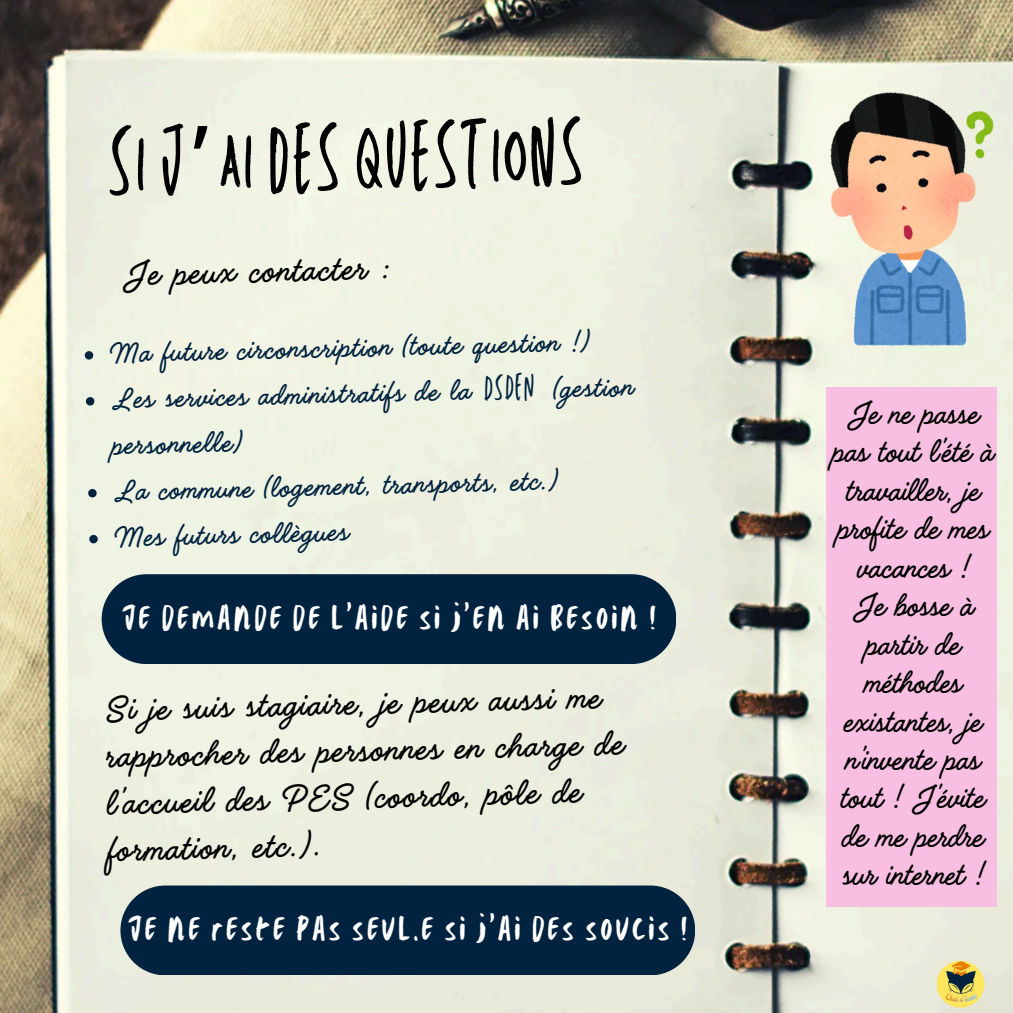
<style>
.page{position:relative;width:1013px;height:1013px;background:#fff}
.page>*{position:absolute;margin:0;border:0;box-sizing:border-box;transform-origin:0 0}
.t1{font:91.75px "TC Chaddlewood Regular";color:#000}
.t2{font:41.25px/47.1px "Handelson Three";color:#000}
.t3{font:37.38px/38.5px "Handelson Three";color:#000;text-align:center}
.t4{font:33.75px "Handelson Three";color:#01233f}
.t5{font:33.75px "TC Milo Regular";letter-spacing:.095em;color:#fff}
.s1{font-family:"Noto Sans Gurmukhi"}
.s2{font-family:"TC Chaddlewood Regular"}
</style>
<div class="page">
<img style="left:0;top:0;width:1012px;height:1012px">
<img style="left:830px;top:92px;width:163px;height:253px">
<div style="left:120px;top:885px;width:575px;height:90px;background:#01233f;border-radius:45px"></div>
<div style="left:102px;top:574px;width:574px;height:90px;background:#01233f;border-radius:45px"></div>
<img style="left:926px;top:960px;width:71px;height:52px">
<div style="left:826px;top:387px;width:171px;height:519px;background:#f8bfe2"></div>
<svg style="left:85px;top:351px;width:8px;height:9px"></svg>
<svg style="left:86px;top:397px;width:8px;height:8px"></svg>
<svg style="left:88px;top:489px;width:9px;height:8px"></svg>
<svg style="left:89px;top:535px;width:9px;height:8px"></svg>
<h3 class="t1" style="left:107px;top:105px;width:476px;rotate:-1deg">Si j<span class="s1">’</span>ai des questions</h3>
<p class="t2" style="left:120px;top:251px;width:270px;rotate:-1deg">Je peux contacter :</p>
<p class="t4" style="left:108px;top:334px;width:482px;rotate:-1deg">Ma future circonscription (toute question !)</p>
<h2 class="t4" style="left:109px;top:380px;width:426px;rotate:-1deg">Les services administratifs de la <span class="s2">DSDEN</span></h2>
<h2 class="t4" style="left:551px;top:370px;width:82px;rotate:-1deg">(gestion</h2>
<h2 class="t4" style="left:110px;top:427px;width:133px;rotate:-1deg">personnelle)</h2>
<p class="t4" style="left:111px;top:471px;width:447px;rotate:-1deg">La commune (logement, transports, etc.)</p>
<p class="t4" style="left:113px;top:518px;width:236px;rotate:-1deg">Mes futurs collègues</p>
<p class="t5" style="left:122px;top:595px;width:535px">Je demande de l’aide si j’en ai besoin !</p>
<p class="t2" style="left:102px;top:686px;width:520px;rotate:-1deg">Si je suis stagiaire, je peux aussi me rapprocher des personnes en charge de l’accueil des PES (coordo, pôle de formation, etc.).</p>
<h2 class="t5" style="left:128px;top:906px;width:560px">Je ne reste pas seul.e si j’ai des soucis !</h2>
<p class="t3" style="left:831px;top:396px;width:162px">Je ne passe pas tout l’été à travailler, je profite de mes vacances !<br>Je bosse à partir de méthodes existantes, je n’invente pas tout ! J’évite de me perdre sur internet !</p>
</div>
